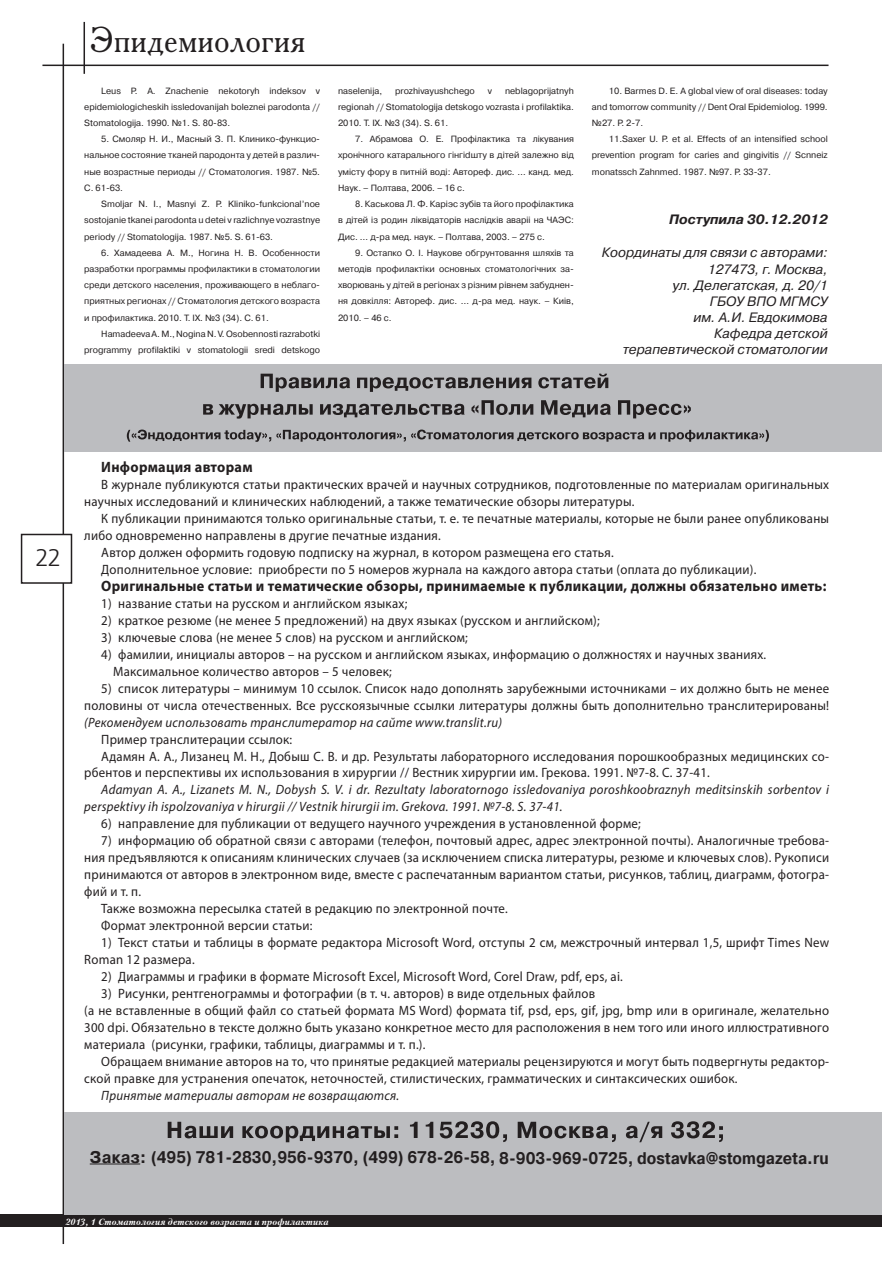
<style>
.page{position:relative;width:882px;height:1265px;background:#fff}
.page>*{position:absolute;margin:0;border:0;box-sizing:border-box;transform-origin:0 0}
.t1{font:36px "Academy C";letter-spacing:.02em;color:#231f20;scale:.96 1}
.t2{font:24px "Free Set C";color:#231f20}
.t3{font:700 16.8px "Pragmatica TT";color:#231f20;scale:.95 1}
.основной_текст{font:700 15px "Myriad Pro";letter-spacing:.02em;color:#231f20;scale:.95 1}
.основной_текст-2{font:13.5px/17px "Myriad Pro";letter-spacing:.02em;color:#231f20;scale:.95 1}
.основной_текст-3{font:italic 13.5px/17px "Myriad Pro";letter-spacing:.02em;color:#231f20;scale:.95 1}
.Дети-_координаты{font:italic 13.5px/16.2px "Pragmatica C";color:#231f20;text-align:right}
.Дети-_дата_поступл{font:italic 700 13.5px "Pragmatica C";color:#231f20}
.Детство-_Список_ли{font:9px/16.2px "Pragmatica C";color:#231f20;text-align:justify}
.t4{font:italic 700 9px "Petersburg C";letter-spacing:.02em;color:#fff}
.s1{font-style:italic}
</style>
<div class="page">
<hr style="left:84px;top:22px;width:1px;height:52px;background:#231f20">
<hr style="left:63px;top:44px;width:1px;height:1199px;background:#231f20">
<hr style="left:42px;top:65px;width:786px;height:1px;background:#231f20">
<div style="left:0;top:1214px;width:882px;height:12px;background:#231f20"></div>
<div style="left:22px;top:534px;width:49px;height:49px;background:#fff"></div>
<div style="left:21px;top:533px;width:51px;height:50px;border:2px solid #231f20"></div>
<div style="left:64px;top:363px;width:818px;height:88px;background:#bcbdc0"></div>
<div style="left:64px;top:1111px;width:818px;height:103px;background:#bcbdc0"></div>
<svg style="left:168px;top:1121px;width:555px;height:20px"></svg>
<svg style="left:127px;top:429px;width:642px;height:12px"></svg>
<svg style="left:203px;top:400px;width:488px;height:18px"></svg>
<svg style="left:261px;top:373px;width:347px;height:19px"></svg>
<hr style="left:90px;top:1163px;width:50px;height:1px;background:#231f20">
<h1 class="t1" style="left:90px;top:17px;width:226px">Эпидемиология</h1>
<p class="Детство-_Список_ли" style="left:84px;top:82px;width:237px;text-indent:17px">Leus P. A. Znachenie nekotoryh indeksov v еpidemiologicheskih issledovanijаh boleznei parodonta // Stomatologijа. 1990. №1. S. 80-83.</p>
<p class="Детство-_Список_ли" style="left:84px;top:131px;width:237px;text-indent:17px">5. Смоляр Н. И., Масный З. П. Клинико-функцио&shy;нальное состояние тканей пародонта у детей в различ&shy;ные возрастные периоды // Стоматология. 1987. №5.<br>С. 61-63.</p>
<p class="Детство-_Список_ли" style="left:84px;top:196px;width:237px;text-indent:17px">Smoljаr N. I., Masnyi Z. P. Kliniko-funkcional’noe sostojаnie tkanei parodonta u detei v razlichnye vozrastnye periody // Stomatologijа. 1987. №5. S. 61-63.</p>
<p class="Детство-_Список_ли" style="left:84px;top:244px;width:237px;text-indent:17px">6. Хамадеева А. М., Ногина Н. В. Особенности разработки программы профилактики в стоматологии среди детского населения, проживающего в неблаго&shy;приятных регионах // Стоматология детского возраста и профилактика. 2010. Т. IX. №3 (34). С. 61.</p>
<p class="Детство-_Список_ли" style="left:84px;top:325px;width:237px;text-align:right">Hamadeeva A. M., Nogina N. V. Osobennosti razrabotki programmy profilaktiki v stomatologii sredi detskogo</p>
<p class="Детство-_Список_ли" style="left:338px;top:82px;width:237px;text-indent:167px">neblagoprijаtnyh regionah // Stomatologijа detskogo vozrasta i profilaktika.<br>2010. T. IX. №3 (34). S. 61.</p>
<p class="Детство-_Список_ли" style="left:338px;top:131px;width:237px;text-indent:17px">7. Абрамова О. Е. Профiлактика та лiкувания хронiчного катарального гiнгidшту в дiтей залежно вiд умiсту фору в питнiй водi: Автореф. дис. … канд. мед.<br>Наук. – Полтава, 2006. – 16 с.</p>
<p class="Детство-_Список_ли" style="left:338px;top:196px;width:237px;text-indent:17px">8. Каськова Л. Ф. Карiэс зубiв та його профiлактика в дiтей iз родин лiквiдаторiв наслiдкiв аварii на ЧАЭС:<br>Дис. … д-ра мед. наук. – Полтава, 2003. – 275 с.</p>
<p class="Детство-_Список_ли" style="left:338px;top:244px;width:237px;text-indent:17px">9. Остапко О. I. Наукове обгрунтовання шляхiв та методiв профилактiки основных стоматологiчних за&shy;хворювань у дiтей в регiонах з рiзним рiвнем забуднен&shy;ня довкiлля: Автореф. дис. … д-ра мед. наук. – Киiв, 2010. – 46 с.</p>
<p class="Детство-_Список_ли" style="left:338px;top:82px;width:46px">naselenijа,</p>
<p class="Детство-_Список_ли" style="left:395px;top:82px;width:81px">prozhivayushchego</p>
<p class="Детство-_Список_ли" style="left:488px;top:82px;width:6px">v</p>
<p class="Детство-_Список_ли" style="left:592px;top:82px;width:237px;text-indent:17px">10. Barmes D. E. A global view of oral diseases: today and tomorrow community // Dent Oral Epidemiolog. 1999. №27. Р. 2-7.</p>
<p class="Детство-_Список_ли" style="left:592px;top:131px;width:237px;text-indent:17px">11.Saxer U. P. et al. Effects of an intensified school prevention program for caries and gingivitis // Scnneiz monatssch Zahnmed. 1987. №97. Р. 33-37.</p>
<p class="Дети-_дата_поступл" style="left:669px;top:212px;width:160px">Поступила 30.12.2012</p>
<p class="Дети-_координаты" style="left:602px;top:245px;width:227px">Координаты для связи с авторами:</p>
<p class="Дети-_координаты" style="left:672px;top:261px;width:157px">127473, г. Москва,<br>ул. Делегатская, д. 20/1</p>
<p class="Дети-_координаты" style="left:710px;top:293px;width:120px">ГБОУ ВПО МГМСУ</p>
<p class="Дети-_координаты" style="left:693px;top:309px;width:136px">им. А.И. Евдокимова</p>
<p class="Дети-_координаты" style="left:714px;top:325px;width:115px">Кафедра детской</p>
<p class="Дети-_координаты" style="left:623px;top:341px;width:207px">терапевтической стоматологии</p>
<h2 class="t2" style="left:35px;top:544px;width:27px">22</h2>
<p class="основной_текст" style="left:101px;top:457px;width:161px">Информация авторам</p>
<p class="основной_текст-2" style="left:84px;top:475px;width:785px;text-indent:17px">В журнале публикуются статьи практических врачей и научных сотрудников, подготовленные по материалам оригинальных научных исследований и клинических наблюдений, а также тематические обзоры литературы.</p>
<p class="основной_текст-2" style="left:84px;top:509px;width:785px;text-indent:17px">К публикации принимаются только оригинальные статьи, т. е. те печатные материалы, которые не были ранее опубликованы либо одновременно направлены в другие печатные издания.</p>
<p class="основной_текст-2" style="left:101px;top:543px;width:541px">Автор должен оформить годовую подписку на журнал, в котором размещена его статья.</p>
<p class="основной_текст-2" style="left:101px;top:560px;width:691px">Дополнительное условие: приобрести по 5 номеров журнала на каждого автора статьи (оплата до публикации).</p>
<p class="основной_текст" style="left:101px;top:576px;width:765px">Оригинальные статьи и тематические обзоры, принимаемые к публикации, должны обязательно иметь:</p>
<p class="основной_текст-2" style="left:101px;top:594px;width:324px">1) название статьи на русском и английском языках;</p>
<p class="основной_текст-2" style="left:101px;top:611px;width:526px">2) краткое резюме (не менее 5 предложений) на двух языках (русском и английском);</p>
<p class="основной_текст-2" style="left:101px;top:628px;width:387px">3) ключевые слова (не менее 5 слов) на русском и английском;</p>
<p class="основной_текст-2" style="left:101px;top:645px;width:701px">4) фамилии, инициалы авторов – на русском и английском языках, информацию о должностях и научных званиях.</p>
<p class="основной_текст-2" style="left:113px;top:662px;width:295px">Максимальное количество авторов – 5 человек;</p>
<p class="основной_текст-2" style="left:84px;top:679px;width:785px;text-align:justify;text-indent:17px">5) список литературы – минимум 10 ссылок. Список надо дополнять зарубежными источниками – их должно быть не менее половины от числа отечественных. Все русскоязычные ссылки литературы должны быть дополнительно транслитерированы! <span class="s1">(Рекомендуем использовать транслитератор на сайте www.translit.ru)</span></p>
<p class="основной_текст-2" style="left:101px;top:730px;width:202px">Пример транслитерации ссылок:</p>
<p class="основной_текст-2" style="left:84px;top:747px;width:785px;text-indent:17px">Адамян А. А., Лизанец М. Н., Добыш С. В. и др. Результаты лабораторного исcледования порошкообразных медицинских со&shy;рбентов и перспективы их использования в хирургии // Вестник хирургии им. Грекова. 1991. №7-8. С. 37-41.</p>
<p class="основной_текст-3" style="left:84px;top:781px;width:785px;text-indent:17px">Adamyan A. A., Lizanets M. N., Dobysh S. V. i dr. Rezultaty laboratornogo issledovaniya poroshkoobraznyh meditsinskih sorbentov i perspektivy ih ispolzovaniya v hirurgii // Vestnik hirurgii im. Grekova. 1991. №7-8. S. 37-41.</p>
<p class="основной_текст-2" style="left:101px;top:814px;width:569px">6) направление для публикации от ведущего научного учреждения в установленной форме;</p>
<p class="основной_текст-2" style="left:84px;top:831px;width:785px;text-align:justify;text-indent:17px">7) информацию об обратной связи с авторами (телефон, почтовый адрес, адрес электронной почты). Аналогичные требова&shy;ния предъявляются к описаниям клинических случаев (за исключением списка литературы, резюме и ключевых слов). Рукописи принимаются от авторов в электронном виде, вместе с распечатанным вариантом статьи, рисунков, таблиц, диаграмм, фотогра&shy;фий и т. п.</p>
<p class="основной_текст-2" style="left:101px;top:899px;width:429px">Также возможна пересылка статей в редакцию по электронной почте.</p>
<p class="основной_текст-2" style="left:101px;top:916px;width:224px">Формат электронной версии статьи:</p>
<p class="основной_текст-2" style="left:84px;top:933px;width:786px;text-indent:17px">1) Текст статьи и таблицы в формате редактора Microsoft Word, отступы 2 см, межстрочный интервал 1,5, шрифт Times New<br>Roman 12 размера.</p>
<p class="основной_текст-2" style="left:101px;top:967px;width:550px">2) Диаграммы и графики в формате Microsoft Excel, Microsoft Word, Corel Draw, pdf, eps, ai.</p>
<p class="основной_текст-2" style="left:101px;top:984px;width:521px">3) Рисунки, рентгенограммы и фотографии (в т. ч. авторов) в виде отдельных файлов</p>
<p class="основной_текст-2" style="left:84px;top:1001px;width:785px;text-align:justify">(а не вставленные в общий файл со статьей формата MS Word) формата tif, psd, eps, gif, jpg, bmp или в оригинале, желательно 300 dpi. Обязательно в тексте должно быть указано конкретное место для расположения в нем того или иного иллюстративного материала (рисунки, графики, таблицы, диаграммы и т. п.).</p>
<p class="основной_текст-2" style="left:84px;top:1052px;width:785px;text-indent:17px">Обращаем внимание авторов на то, что принятые редакцией материалы рецензируются и могут быть подвергнуты редактор&shy;ской правке для устранения опечаток, неточностей, стилистических, грамматических и синтаксических ошибок.</p>
<p class="основной_текст-3" style="left:101px;top:1086px;width:315px">Принятые материалы авторам не возвращаются.</p>
<p class="t3" style="left:90px;top:1146px;width:779px">Заказ: (495) 781-2830,956-9370, (499) 678-26-58, 8-903-969-0725, dostavka@stomgazeta.ru</p>
<p class="t4" style="left:66px;top:1215px;width:264px">2013, 1 Стоматология детского возраста и профилактика</p>
</div>
